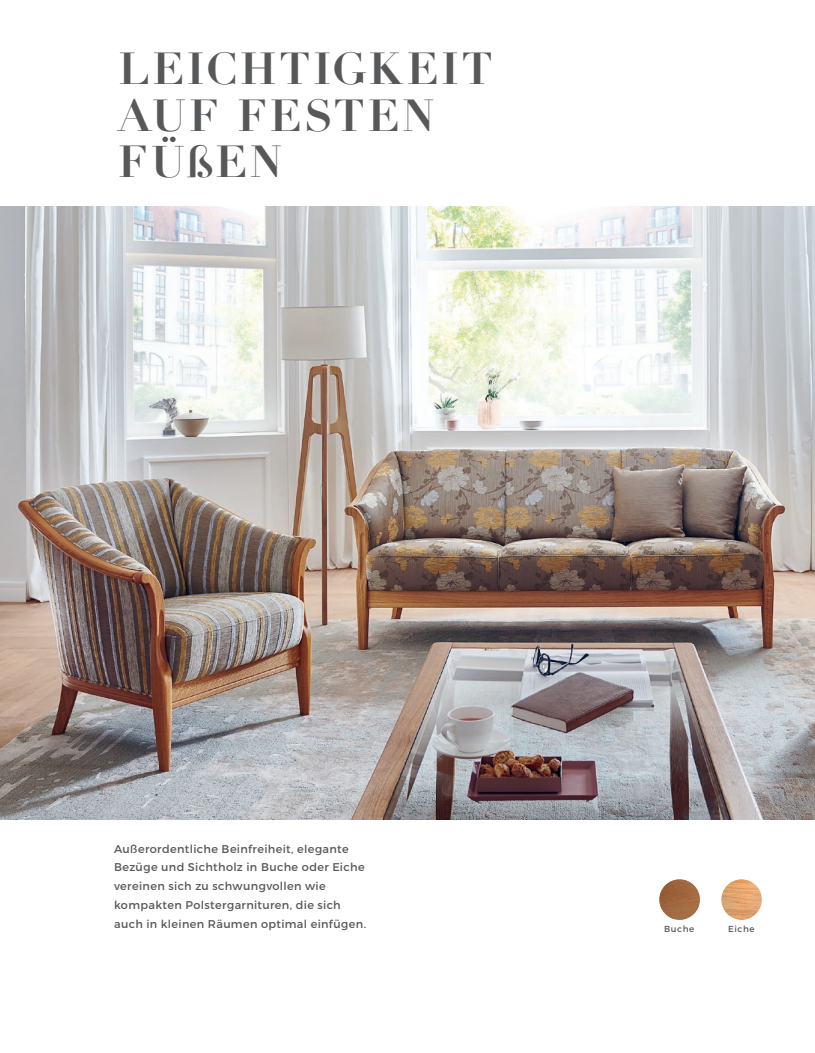
<style>
.page{position:relative;width:815px;height:1053px;background:#fff}
.page>*{position:absolute;margin:0;border:0;box-sizing:border-box;transform-origin:0 0}
.t1{font:700 43.75px/46.2px "Didot";letter-spacing:.065em;color:#57585a}
.t2{font:11.25px/18.8px "Montserrat";letter-spacing:.03em;color:#57585a}
.t3{font:8.75px "Montserrat";letter-spacing:.07em;color:#57585a}
</style>
<div class="page">
<img style="left:0;top:207px;width:815px;height:612px">
<img style="left:659px;top:879px;width:41px;height:40px;border-radius:20px">
<img style="left:721px;top:879px;width:41px;height:40px;border-radius:20px">
<h1 class="t1" style="left:118px;top:46px;width:376px">LEICHTIGKEIT<br>AUF FESTEN<br>FÜßEN</h1>
<p class="t2" style="left:114px;top:839px;width:254px">Außerordentliche Beinfreiheit, elegante Bezüge und Sichtholz in Buche oder Eiche vereinen sich zu schwungvollen wie kompakten Polstergarnituren, die sich auch in kleinen Räumen optimal einfügen.</p>
<p class="t3" style="left:664px;top:923px;width:32px">Buche</p>
<p class="t3" style="left:728px;top:923px;width:28px">Eiche</p>
</div>
